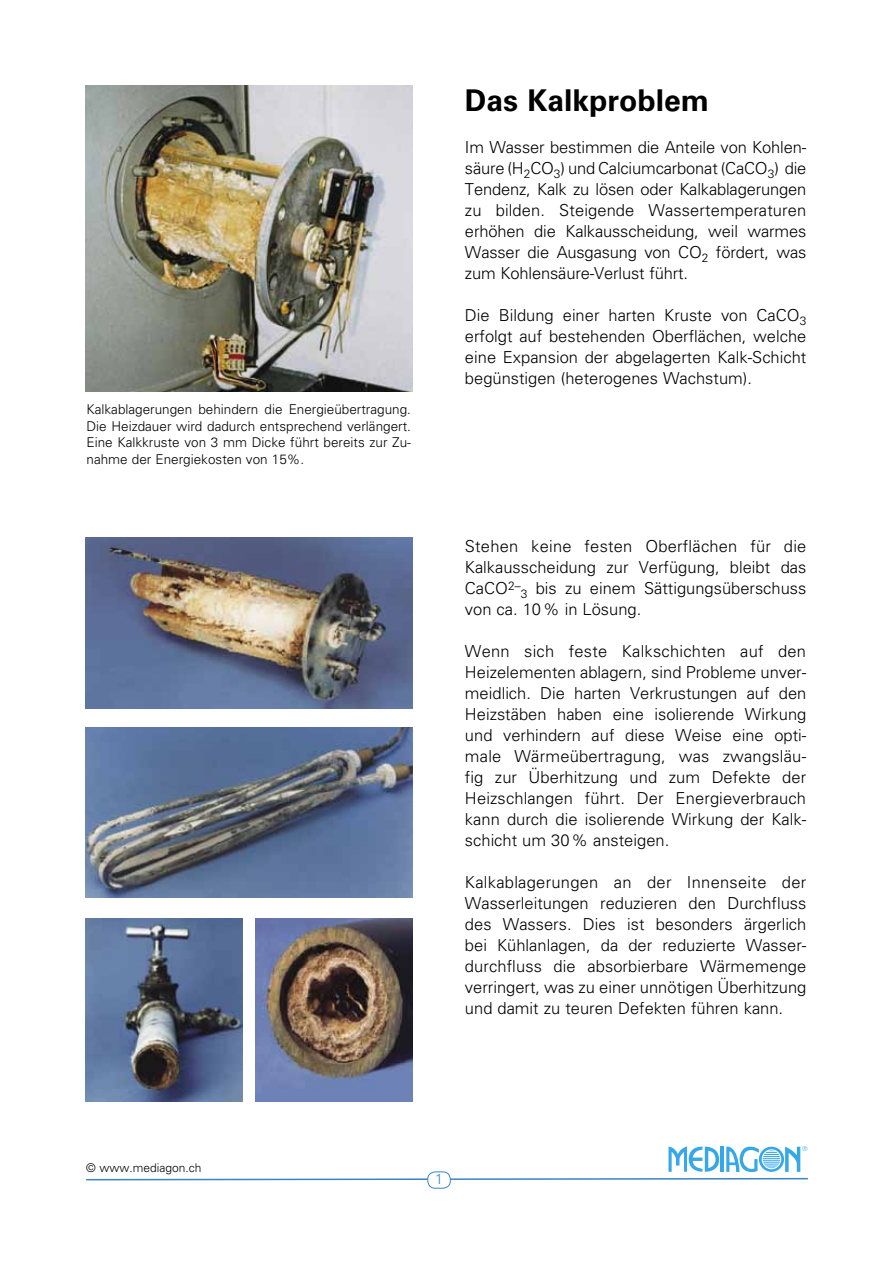
<style>
.page{position:relative;width:893px;height:1263px;background:#fff}
.page>*{position:absolute;margin:0;border:0;box-sizing:border-box;transform-origin:0 0}
.t1{font:700 30px "Univers LT Std";color:#000}
.t2{font:300 16.5px/21px "Univers LT Std";color:#000;text-align:justify}
.t3{font:300 14.25px "Univers LT Std";color:#3a83c6}
.t4{font:300 13.5px/16.5px "Univers LT Std";color:#000;text-align:justify}
.t5{font:300 12px "Univers LT Std";color:#000}
.t6{font:6.75px "Avant Garde";color:#36a7e9}
</style>
<div class="page">
<svg style="left:86px;top:1146px;width:722px;height:35px"></svg>
<img style="left:85px;top:85px;width:327px;height:306px">
<img style="left:85px;top:538px;width:327px;height:170px">
<img style="left:85px;top:727px;width:327px;height:170px">
<img style="left:85px;top:918px;width:157px;height:183px">
<img style="left:255px;top:918px;width:157px;height:183px">
<div style="left:428px;top:1172px;width:22px;height:16px;background:#fff;border-radius:8px"></div>
<div style="left:427px;top:1171px;width:24px;height:17px;border:1px solid #3a83c6;border-radius:8px"></div>
<p class="t4" style="left:87px;top:401px;width:326px">Kalkablagerungen behindern die Energieübertragung.<br>Die Heizdauer wird dadurch entsprechend verlängert.<br>Eine Kalkkruste von 3 mm Dicke führt bereits zur Zu&shy;nahme der Energiekosten von 15%.</p>
<h1 class="t1" style="left:465px;top:83px;width:246px">Das Kalkproblem</h1>
<p class="t2" style="left:465px;top:137px;width:343px">Im Wasser bestimmen die Anteile von Kohlen&shy;säure (H<sub>2</sub>CO<sub>3</sub>) und Calciumcarbonat (CaCO<sub>3</sub>) die Tendenz, Kalk zu lösen oder Kalkablagerungen zu bilden. Steigende Wassertemperaturen erhöhen die Kalkausscheidung, weil warmes Wasser die Ausgasung von CO<sub>2</sub> fördert, was zum Kohlensäure-Verlust führt.</p>
<p class="t2" style="left:465px;top:305px;width:343px">Die Bildung einer harten Kruste von CaCO<sub>3 </sub>erfolgt auf bestehenden Oberflächen, welche eine Expansion der abgelagerten Kalk-Schicht begünstigen (heterogenes Wachstum).</p>
<p class="t2" style="left:465px;top:536px;width:343px">Stehen keine festen Oberflächen für die Kalkausscheidung zur Verfügung, bleibt das CaCO<sup>2–</sup><sub>3</sub> bis zu einem Sättigungsüberschuss von ca. 10% in Lösung.</p>
<p class="t2" style="left:465px;top:641px;width:343px">Wenn sich feste Kalkschichten auf den Heizelementen ablagern, sind Probleme unver&shy;meidlich. Die harten Verkrustungen auf den Heizstäben haben eine isolierende Wirkung und verhindern auf diese Weise eine opti&shy;male Wärmeübertragung, was zwangsläu&shy;fig zur Überhitzung und zum Defekte der Heizschlangen führt. Der Energieverbrauch kann durch die isolierende Wirkung der Kalk&shy;schicht um 30% ansteigen.</p>
<p class="t2" style="left:465px;top:872px;width:343px">Kalkablagerungen an der Innenseite der Wasserleitungen reduzieren den Durchfluss des Wassers. Dies ist besonders ärgerlich bei Kühlanlagen, da der reduzierte Wasser&shy;durchfluss die absorbierbare Wärmemenge verringert, was zu einer unnötigen Überhitzung und damit zu teuren Defekten führen kann.</p>
<p class="t5" style="left:86px;top:1160px;width:117px">© www.mediagon.ch</p>
<p class="t3" style="left:435px;top:1170px;width:9px">1</p>
<p class="t6" style="left:802px;top:1145px;width:7px">®</p>
</div>
